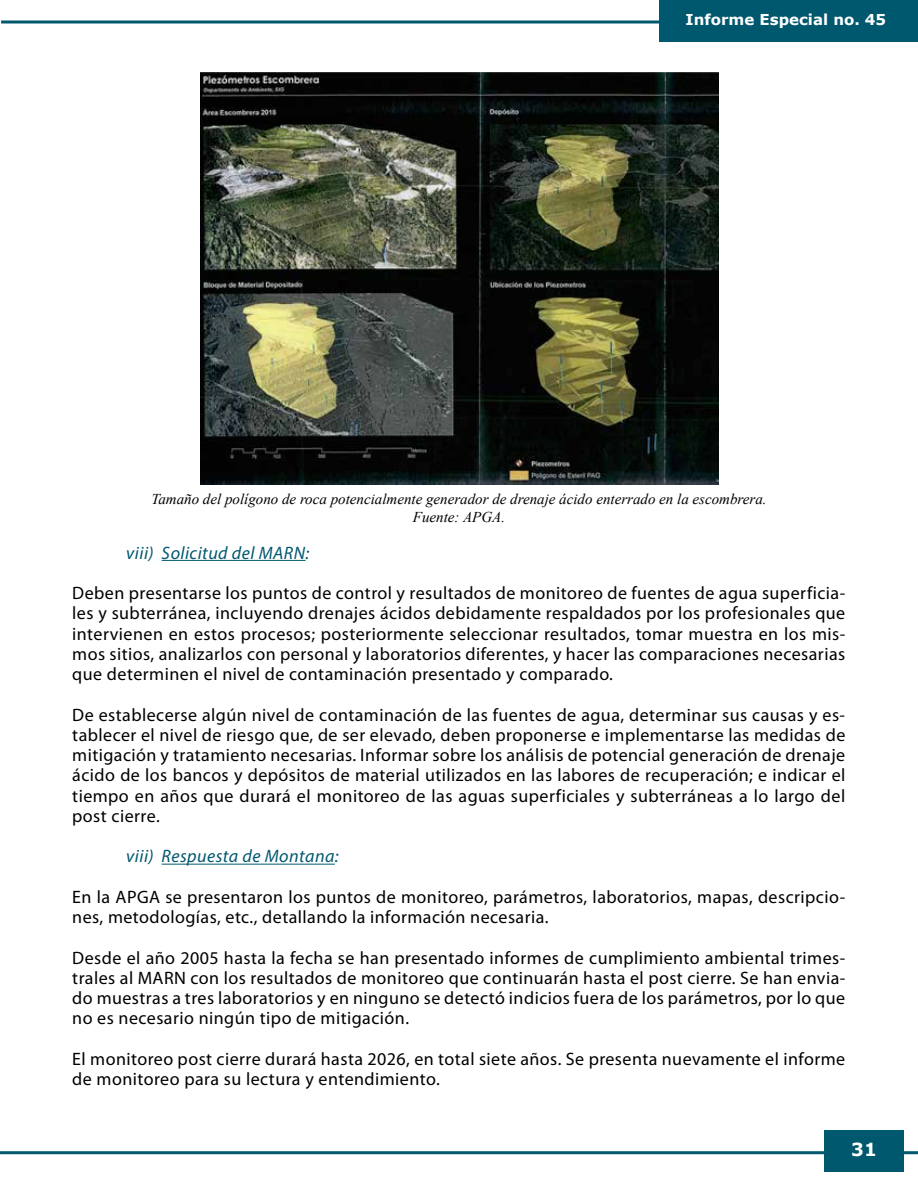
<style>
.page{position:relative;width:918px;height:1188px;background:#fff}
.page>*{position:absolute;margin:0;border:0;box-sizing:border-box;transform-origin:0 0}
.t1{font:18px/20.2px "Myriad Pro";letter-spacing:.025em;color:#000;text-align:justify}
.t2{font:italic 18px "Myriad Pro";letter-spacing:.025em;color:#00586f}
.t3{font:700 18px "Verdana";color:#fff}
.t4{font:italic 15px/18px "Times New Roman";color:#000;text-align:center}
.t5{font:700 15px "Verdana";color:#fff}
</style>
<div class="page">
<hr style="left:0;top:1151px;width:918px;height:3px;background:#00586f">
<div style="left:824px;top:1130px;width:80px;height:41px;background:#00586f"></div>
<hr style="left:1px;top:21px;width:658px;height:3px;background:#00586f">
<div style="left:659px;top:0;width:259px;height:41px;background:#00586f"></div>
<img style="left:200px;top:73px;width:518px;height:411px">
<hr style="left:162px;top:560px;width:144px;height:1px;background:#00586f">
<hr style="left:162px;top:864px;width:173px;height:1px;background:#00586f">
<p class="t5" style="left:686px;top:9px;width:202px">Informe Especial no. 45</p>
<p class="t4" style="left:151px;top:490px;width:617px">Tamaño del polígono de roca potencialmente generador de drenaje ácido enterrado en la escombrera.<br>Fuente: APGA.</p>
<p class="t2" style="left:126px;top:541px;width:185px">viii) Solicitud del MARN:</p>
<p class="t1" style="left:72px;top:583px;width:775px">Deben presentarse los puntos de control y resultados de monitoreo de fuentes de agua superficia&shy;les y subterránea, incluyendo drenajes ácidos debidamente respaldados por los profesionales que intervienen en estos procesos; posteriormente seleccionar resultados, tomar muestra en los mis&shy;mos sitios, analizarlos con personal y laboratorios diferentes, y hacer las comparaciones necesarias que determinen el nivel de contaminación presentado y comparado.</p>
<p class="t1" style="left:72px;top:704px;width:775px">De establecerse algún nivel de contaminación de las fuentes de agua, determinar sus causas y es&shy;tablecer el nivel de riesgo que, de ser elevado, deben proponerse e implementarse las medidas de mitigación y tratamiento necesarias. Informar sobre los análisis de potencial generación de drenaje ácido de los bancos y depósitos de material utilizados en las labores de recuperación; e indicar el tiempo en años que durará el monitoreo de las aguas superficiales y subterráneas a lo largo del post cierre.</p>
<p class="t2" style="left:126px;top:845px;width:214px">viii) Respuesta de Montana:</p>
<p class="t1" style="left:72px;top:886px;width:775px">En la APGA se presentaron los puntos de monitoreo, parámetros, laboratorios, mapas, descripcio&shy;nes, metodologías, etc., detallando la información necesaria.</p>
<p class="t1" style="left:72px;top:947px;width:775px">Desde el año 2005 hasta la fecha se han presentado informes de cumplimiento ambiental trimes&shy;trales al MARN con los resultados de monitoreo que continuarán hasta el post cierre. Se han envia&shy;do muestras a tres laboratorios y en ninguno se detectó indicios fuera de los parámetros, por lo que no es necesario ningún tipo de mitigación.</p>
<p class="t1" style="left:72px;top:1048px;width:774px">El monitoreo post cierre durará hasta 2026, en total siete años. Se presenta nuevamente el informe de monitoreo para su lectura y entendimiento.</p>
<p class="t3" style="left:851px;top:1137px;width:27px">31</p>
</div>
